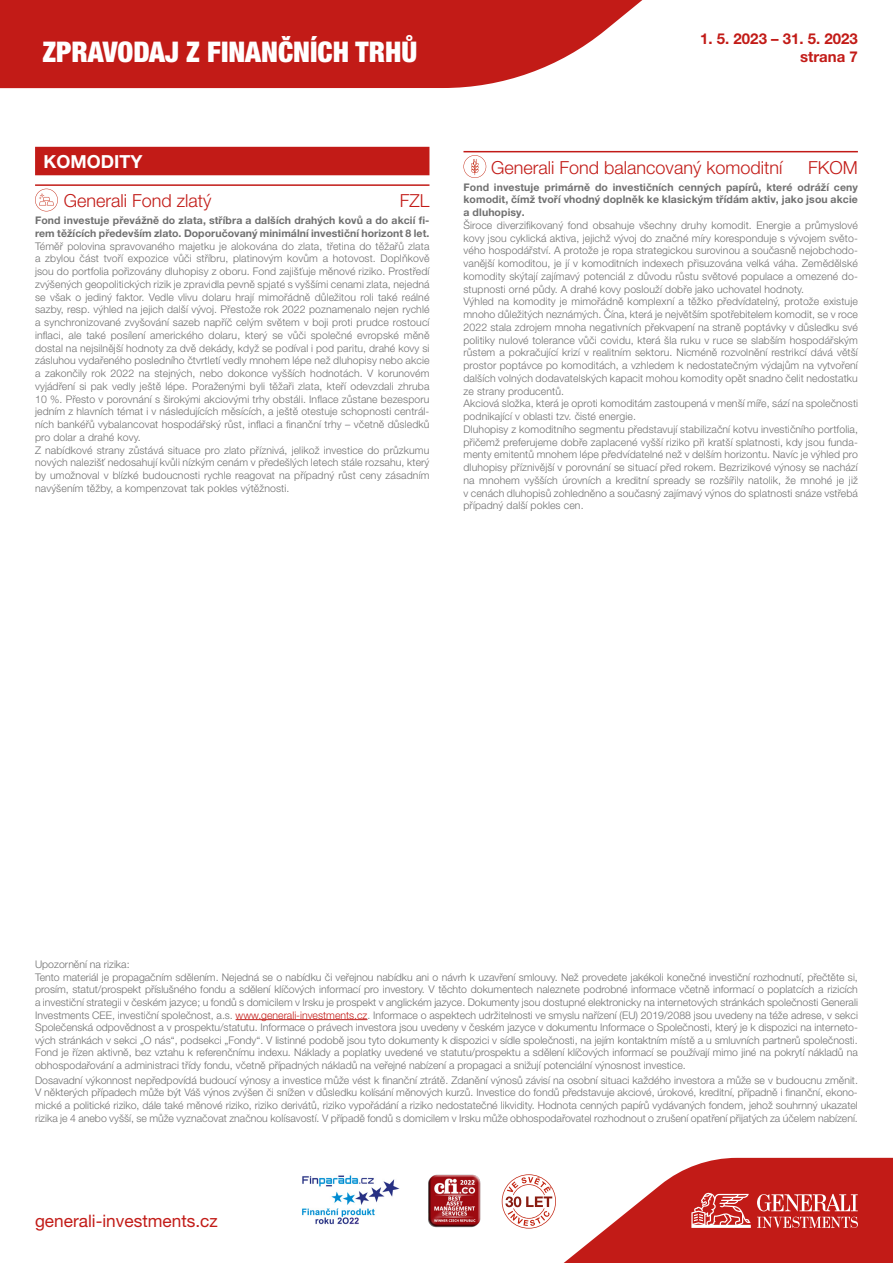
<style>
.page{position:relative;width:893px;height:1263px;background:#fff}
.page>*{position:absolute;margin:0;border:0;box-sizing:border-box;transform-origin:0 0}
.t1{font:900 condensed 28.5px "Helvetica Neue LT Pro";color:#fff}
.t2{font:300 18px "Helvetica Neue LT Pro";color:#c21b17}
.t3{font:700 18px "Helvetica Neue LT Pro";color:#fff}
.t4{font:17.25px "Helvetica Neue LT Pro";color:#c21b17}
.t5{font:700 15px/18px "Helvetica Neue LT Pro";color:#c21b17;text-align:right}
.t6{font:300 10.5px/12.8px "Helvetica Neue LT Pro";letter-spacing:.01em;color:#707070}
.t7{font:700 10.5px/12.8px "Helvetica Neue LT Pro";letter-spacing:.01em;color:#707070}
.s1{color:#c21b17}
</style>
<div class="page">
<svg style="left:0;top:0;width:643px;height:88px;background:#c8322e"></svg>
<img style="left:428px;top:1174px;width:53px;height:53px">
<svg style="left:502px;top:1158px;width:391px;height:105px"></svg>
<img style="left:302px;top:1175px;width:98px;height:50px">
<hr style="left:236px;top:1019px;width:131px;height:1px;background:#c21b17">
<div style="left:35px;top:147px;width:394px;height:28px;background:#c21b17"></div>
<hr style="left:35px;top:184px;width:394px;height:2px;background:#c21b17">
<svg style="left:35px;top:189px;width:23px;height:22px"></svg>
<hr style="left:463px;top:151px;width:395px;height:1px;background:#c21b17">
<svg style="left:463px;top:155px;width:23px;height:23px"></svg>
<h1 class="t1" style="left:43px;top:35px;width:376px">ZPRAVODAJ Z FINANČNÍCH TRHŮ</h1>
<h3 class="t5" style="left:700px;top:30px;width:159px">1. 5. 2023 – 31. 5. 2023 strana 7</h3>
<h2 class="t3" style="left:44px;top:150px;width:100px">KOMODITY</h2>
<h2 class="t2" style="left:64px;top:190px;width:149px">Generali Fond zlatý</h2>
<h2 class="t2" style="left:400px;top:190px;width:31px">FZL</h2>
<p class="t7" style="left:35px;top:214px;width:396px">Fond investuje převážně do zlata, stříbra a dalších drahých kovů a do akcií fi&shy;rem těžících především zlato. Doporučovaný minimální investiční horizont 8 let.</p>
<p class="t6" style="left:35px;top:239px;width:396px">Téměř polovina spravovaného majetku je alokována do zlata, třetina do těžařů zlata a zbylou část tvoří expozice vůči stříbru, platinovým kovům a hotovost. Doplňkově jsou do portfolia pořizovány dluhopisy z oboru. Fond zajišťuje měnové riziko. Prostředí zvýšených geopolitických rizik je zpravidla pevně spjaté s vyššími cenami zlata, nejedná se však o jediný faktor. Vedle vlivu dolaru hrají mimořádně důležitou roli také reálné sazby, resp. výhled na jejich další vývoj. Přestože rok 2022 poznamenalo nejen rychlé a synchronizované zvyšování sazeb napříč celým světem v boji proti prudce rostoucí inflaci, ale také posílení amerického dolaru, který se vůči společné evropské měně dostal na nejsilnější hodnoty za dvě dekády, když se podíval i pod paritu, drahé kovy si zásluhou vydařeného posledního čtvrtletí vedly mnohem lépe než dluhopisy nebo akcie a zakončily rok 2022 na stejných, nebo dokonce vyšších hodnotách. V korunovém vyjádření si pak vedly ještě lépe. Poraženými byli těžaři zlata, kteří odevzdali zhruba 10 %. Přesto v porovnání s širokými akciovými trhy obstáli. Inflace zůstane bezesporu jedním z hlavních témat i v následujících měsících, a ještě otestuje schopnosti centrál&shy;ních bankéřů vybalancovat hospodářský růst, inflaci a finanční trhy – včetně důsledků pro dolar a drahé kovy.<br>Z nabídkové strany zůstává situace pro zlato příznivá, jelikož investice do průzkumu nových nalezišť nedosahují kvůli nízkým cenám v předešlých letech stále rozsahu, který by umožnoval v blízké budoucnosti rychle reagovat na případný růst ceny zásadním navýšením těžby, a kompenzovat tak pokles výtěžnosti.</p>
<h2 class="t2" style="left:491px;top:156px;width:293px">Generali Fond balancovaný komoditní</h2>
<h2 class="t2" style="left:808px;top:156px;width:51px">FKOM</h2>
<p class="t7" style="left:463px;top:180px;width:396px;text-align:justify">Fond investuje primárně do investičních cenných papírů, které odráží ceny komodit, čímž tvoří vhodný doplněk ke klasickým třídám aktiv, jako jsou akcie a dluhopisy.</p>
<p class="t6" style="left:463px;top:219px;width:396px">Široce diverzifikovaný fond obsahuje všechny druhy komodit. Energie a průmyslové kovy jsou cyklická aktiva, jejichž vývoj do značné míry koresponduje s vývojem světo&shy;vého hospodářství. A protože je ropa strategickou surovinou a současně nejobchodo&shy;vanější komoditou, je jí v komoditních indexech přisuzována velká váha. Zemědělské komodity skýtají zajímavý potenciál z důvodu růstu světové populace a omezené do&shy;stupnosti orné půdy. A drahé kovy poslouží dobře jako uchovatel hodnoty.<br>Výhled na komodity je mimořádně komplexní a těžko předvídatelný, protože existuje mnoho důležitých neznámých. Čína, která je největším spotřebitelem komodit, se v roce 2022 stala zdrojem mnoha negativních překvapení na straně poptávky v důsledku své politiky nulové tolerance vůči covidu, která šla ruku v ruce se slabším hospodářským růstem a pokračující krizí v realitním sektoru. Nicméně rozvolnění restrikcí dává větší prostor poptávce po komoditách, a vzhledem k nedostatečným výdajům na vytvoření dalších volných dodavatelských kapacit mohou komodity opět snadno čelit nedostatku ze strany producentů.<br>Akciová složka, která je oproti komoditám zastoupená v menší míře, sází na společnosti podnikající v oblasti tzv. čisté energie.<br>Dluhopisy z komoditního segmentu představují stabilizační kotvu investičního portfolia, přičemž preferujeme dobře zaplacené vyšší riziko při kratší splatnosti, kdy jsou funda&shy;menty emitentů mnohem lépe předvídatelné než v delším horizontu. Navíc je výhled pro dluhopisy příznivější v porovnání se situací před rokem. Bezrizikové výnosy se nachází na mnohem vyšších úrovních a kreditní spready se rozšířily natolik, že mnohé je již v cenách dluhopisů zohledněno a současný zajímavý výnos do splatnosti snáze vstřebá případný další pokles cen.</p>
<p class="t6" style="left:35px;top:958px;width:824px">Upozornění na rizika:<br>Tento materiál je propagačním sdělením. Nejedná se o nabídku či veřejnou nabídku ani o návrh k uzavření smlouvy. Než provedete jakékoli konečné investiční rozhodnutí, přečtěte si, prosím, statut/prospekt příslušného fondu a sdělení klíčových informací pro investory. V těchto dokumentech naleznete podrobné informace včetně informací o poplatcích a rizicích a investiční strategii v českém jazyce; u fondů s domicilem v Irsku je prospekt v anglickém jazyce. Dokumenty jsou dostupné elektronicky na internetových stránkách společnosti Generali Investments CEE, investiční společnost, a.s. <span class="s1">www.generali-investments.cz</span>. Informace o aspektech udržitelnosti ve smyslu nařízení (EU) 2019/2088 jsou uvedeny na téže adrese, v sekci Společenská odpovědnost a v prospektu/statutu. Informace o právech investora jsou uvedeny v českém jazyce v dokumentu Informace o Společnosti, který je k dispozici na interneto&shy;vých stránkách v sekci „O nás“, podsekci „Fondy“. V listinné podobě jsou tyto dokumenty k dispozici v sídle společnosti, na jejím kontaktním místě a u smluvních partnerů společnosti.<br>Fond je řízen aktivně, bez vztahu k referenčnímu indexu. Náklady a poplatky uvedené ve statutu/prospektu a sdělení klíčových informací se používají mimo jiné na pokrytí nákladů na obhospodařování a administraci třídy fondu, včetně případných nákladů na veřejné nabízení a propagaci a snižují potenciální výnosnost investice.</p>
<p class="t6" style="left:35px;top:1073px;width:824px;text-align:justify">Dosavadní výkonnost nepředpovídá budoucí výnosy a investice může vést k finanční ztrátě. Zdanění výnosů závisí na osobní situaci každého investora a může se v budoucnu změnit.<br>V některých případech může být Váš výnos zvýšen či snížen v důsledku kolísání měnových kurzů. Investice do fondů představuje akciové, úrokové, kreditní, případně i finanční, ekono&shy;mické a politické riziko, dále také měnové riziko, riziko derivátů, riziko vypořádání a riziko nedostatečné likvidity. Hodnota cenných papírů vydávaných fondem, jehož souhrnný ukazatel rizika je 4 anebo vyšší, se může vyznačovat značnou kolísavostí. V případě fondů s domicilem v Irsku může obhospodařovatel rozhodnout o zrušení opatření přijatých za účelem nabízení.</p>
<h3 class="t4" style="left:35px;top:1211px;width:184px">generali-investments.cz</h3>
</div>
